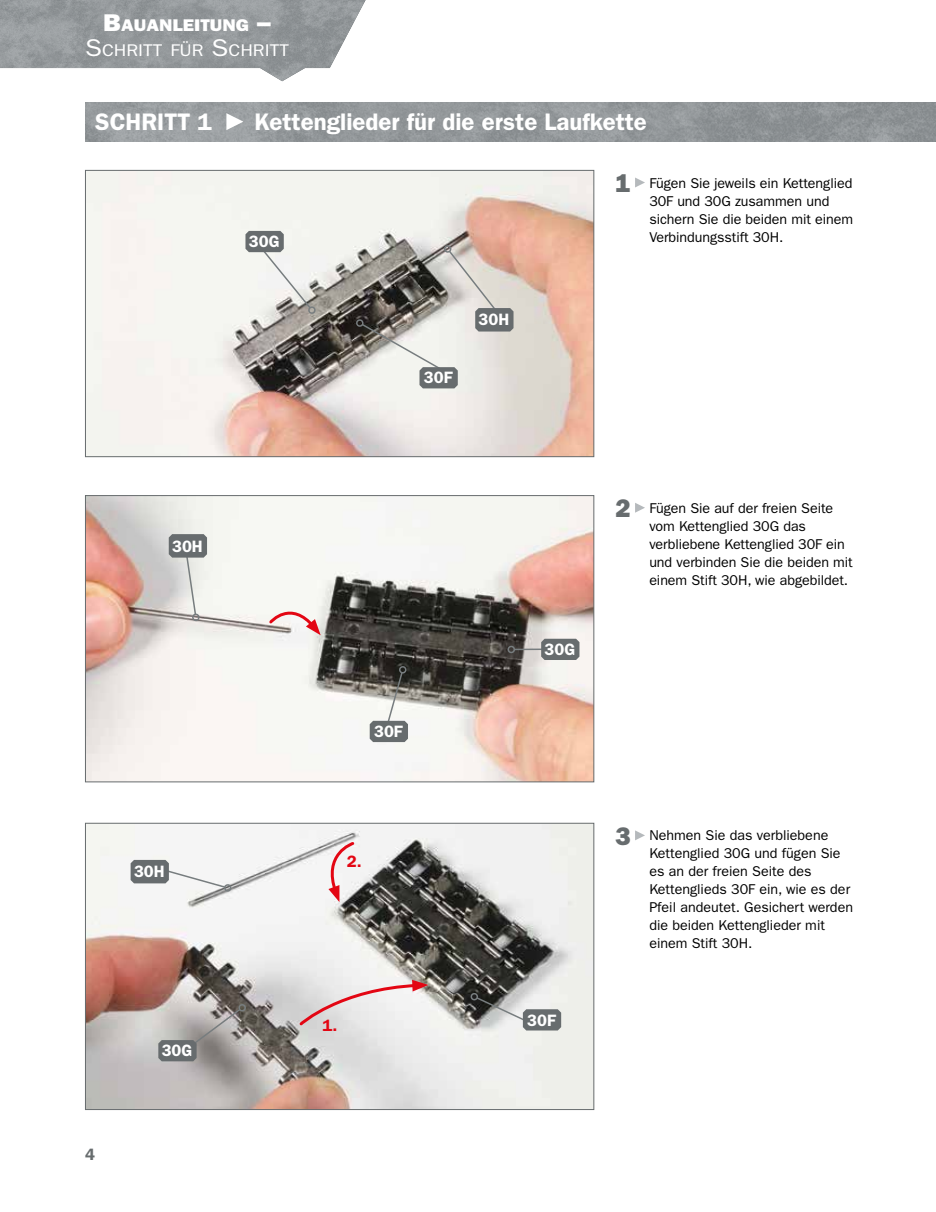
<style>
.page{position:relative;width:936px;height:1212px;background:#fff}
.page>*{position:absolute;margin:0;border:0;box-sizing:border-box;transform-origin:0 0}
.t1{font:600 24px "ITC Franklin Gothic Std";color:#fff}
.t2{font:16.95px "ITC Franklin Gothic Std";color:#fff;scale:1.12 1}
.t3{font:16.95px "ITC Franklin Gothic Std Hvy";color:#fff;scale:1.12 1}
.t4{font:600 16.5px "ITC Franklin Gothic Std";color:#fff}
.t5{font:600 16.5px "ITC Franklin Gothic Std";color:#e30613}
.t6{font:600 16.5px "ITC Franklin Gothic Std";color:#676c6e}
.t7{font:14.25px/18px "ITC Franklin Gothic Std";letter-spacing:-.005em;color:#000}
.s1{font-size:24.3px}
.s2{font-family:"ITC Franklin Gothic Std Hvy";font-size:25.5px;color:#676c6e}
</style>
<div class="page">
<img style="left:0;top:0;width:366px;height:81px">
<img style="left:85px;top:102px;width:850px;height:39px">
<svg style="left:226px;top:113px;width:17px;height:17px"></svg>
<img style="left:87px;top:172px;width:505px;height:283px">
<div style="left:85px;top:170px;width:509px;height:287px;border:1px solid #676c6e"></div>
<svg style="left:635px;top:177px;width:10px;height:10px"></svg>
<img style="left:87px;top:497px;width:505px;height:283px">
<div style="left:85px;top:495px;width:509px;height:287px;border:1px solid #676c6e"></div>
<svg style="left:635px;top:503px;width:10px;height:10px"></svg>
<img style="left:87px;top:825px;width:505px;height:283px">
<div style="left:85px;top:823px;width:509px;height:287px;border:1px solid #676c6e"></div>
<svg style="left:635px;top:830px;width:10px;height:10px"></svg>
<svg style="left:268px;top:599px;width:52px;height:36px"></svg>
<svg style="left:298px;top:980px;width:130px;height:47px"></svg>
<svg style="left:322px;top:840px;width:34px;height:62px"></svg>
<svg style="left:354px;top:245px;width:159px;height:143px;background:#b4b0aa"></svg>
<svg style="left:245px;top:231px;width:72px;height:83px"></svg>
<svg style="left:369px;top:664px;width:39px;height:78px"></svg>
<hr style="left:514px;top:648px;width:38px;height:2px;background:#777d7f">
<div style="left:507px;top:645px;width:8px;height:8px;border:2px solid #777d7f;border-radius:50%"></div>
<svg style="left:541px;top:639px;width:38px;height:21px"></svg>
<div style="left:192px;top:613px;width:8px;height:8px;border:2px solid #777d7f;border-radius:50%"></div>
<svg style="left:169px;top:534px;width:38px;height:82px;background:#bdbebd"></svg>
<svg style="left:469px;top:992px;width:92px;height:38px"></svg>
<svg style="left:158px;top:1003px;width:88px;height:58px;background:#9f9c9a"></svg>
<svg style="left:131px;top:860px;width:102px;height:33px"></svg>
<p class="t3" style="left:103px;top:15px;width:151px"><span class="s1">B</span>AUANLEITUNG <span class="s1">–</span></p>
<p class="t2" style="left:85px;top:41px;width:183px"><span class="s1">S</span>CHRITT FÜR <span class="s1">S</span>CHRITT</p>
<h1 class="t1" style="left:95px;top:108px;width:118px">SCHRITT 1</h1>
<h1 class="t1" style="left:254px;top:108px;width:394px">Kettenglieder für die erste Laufkette</h1>
<p class="t4" style="left:172px;top:536px;width:32px">30H</p>
<p class="t4" style="left:134px;top:862px;width:32px">30H</p>
<p class="t6" style="left:85px;top:1144px;width:11px">4</p>
<p class="t4" style="left:162px;top:1041px;width:32px">30G</p>
<p class="t4" style="left:249px;top:232px;width:32px">30G</p>
<p class="t4" style="left:424px;top:368px;width:30px">30F</p>
<p class="t4" style="left:478px;top:310px;width:32px">30H</p>
<p class="t7" style="left:649px;top:174px;width:205px;text-indent:-34px"><span class="s2">1</span> Fügen Sie jeweils ein Kettenglied<br>30F und 30G zusammen und sichern Sie die beiden mit einem<br>Verbindungsstift 30H.</p>
<p class="t4" style="left:374px;top:722px;width:30px">30F</p>
<p class="t5" style="left:347px;top:851px;width:16px">2.</p>
<p class="t5" style="left:322px;top:1015px;width:16px">1.</p>
<p class="t4" style="left:544px;top:640px;width:32px">30G</p>
<p class="t7" style="left:649px;top:499px;width:205px;text-indent:-34px"><span class="s2">2</span> Fügen Sie auf der freien Seite vom Kettenglied 30G das verbliebene Kettenglied 30F ein und verbinden Sie die beiden mit einem Stift 30H, wie abgebildet.</p>
<p class="t4" style="left:527px;top:1010px;width:30px">30F</p>
<p class="t7" style="left:649px;top:827px;width:205px;text-indent:-34px"><span class="s2">3</span> Nehmen Sie das verbliebene<br>Kettenglied 30G und fügen Sie es an der freien Seite des<br>Kettenglieds 30F ein, wie es der<br>Pfeil andeutet. Gesichert werden die beiden Kettenglieder mit einem Stift 30H.</p>
</div>
